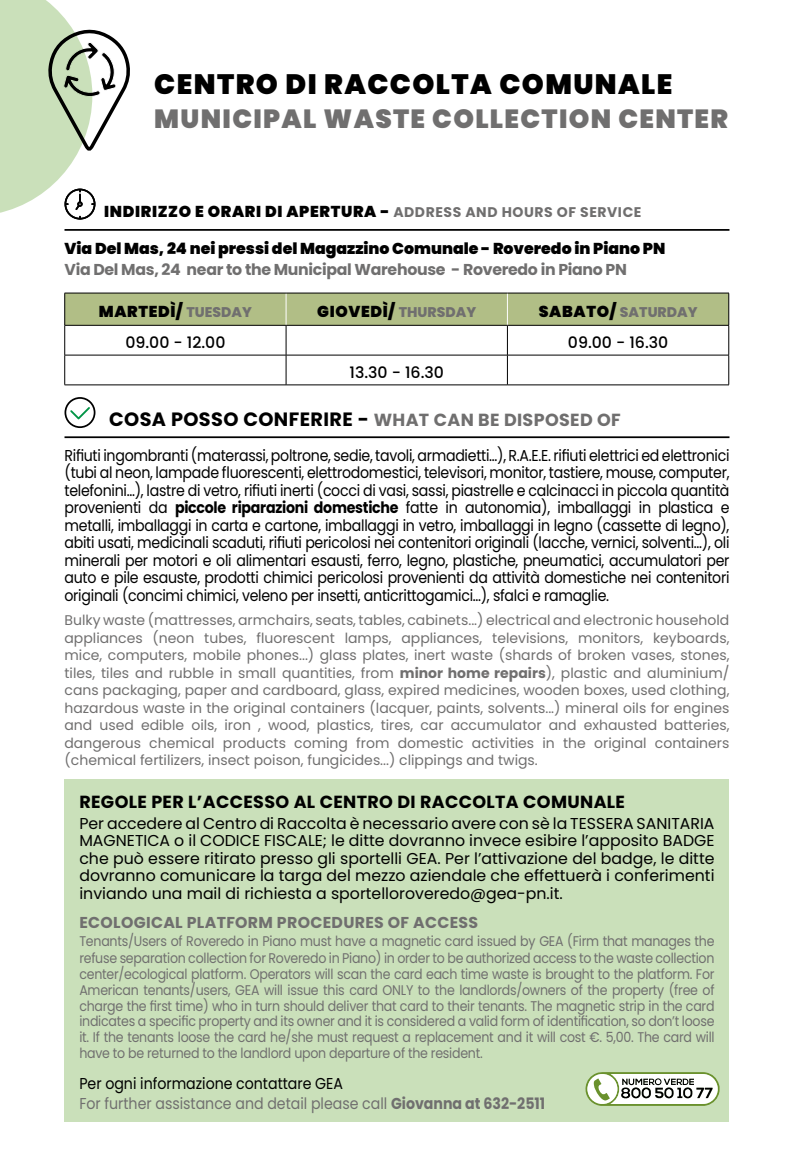
<style>
.page{position:relative;width:794px;height:1154px;background:#fff}
.page>*{position:absolute;margin:0;border:0;box-sizing:border-box;transform-origin:0 0}
.t1{font:900 28px "Poppins";letter-spacing:.05em;color:#000}
.t2{font:900 26.25px "Poppins";letter-spacing:.05em;color:#706f6f}
.t3{font:700 19.25px "Poppins";letter-spacing:.02em;color:#000}
.t4{font:700 17.5px "Poppins";letter-spacing:.02em;color:#000}
.t5{font:15.75px/17.5px "Poppins";letter-spacing:-.01em;color:#000;text-align:justify;scale:.9 1}
.t6{font:15.75px/17.5px "Poppins";letter-spacing:-.01em;color:#000;text-align:justify}
.t7{font:15.75px/19.2px "Poppins";color:#706f6f;scale:.9 1}
.t8{font:900 15.75px "Poppins";letter-spacing:.04em;color:#000}
.t9{font:900 15.75px "Poppins";color:#000}
.t10{font:700 15.75px "Poppins";letter-spacing:-.02em;color:#706f6f}
.t11{font:700 15.75px "Poppins";letter-spacing:.02em;color:#706f6f}
.t12{font:500 15.75px "Poppins";color:#000}
.t13{font:14px/17.5px "Poppins";letter-spacing:-.02em;color:#706f6f;text-align:justify}
.t14{font:14px/15.8px "Poppins";letter-spacing:-.02em;color:#706f6f;scale:.9 1}
.t15{font:800 14px "Poppins";color:#706f6f}
.s1{font-weight:700;font-size:14px;color:#706f6f}
.s2{font-weight:800;font-size:14px;color:#706f6f}
.s3{font-weight:900;font-size:15.75px;color:#000}
.s4{font-size:17.5px;color:#706f6f}
.s5{font-weight:700}
.s6{color:#000}
</style>
<div class="page">
<div style="left:65px;top:294px;width:663px;height:31px;background:#b1be86"></div>
<hr style="left:286px;top:325px;width:1px;height:30px;background:#000">
<hr style="left:507px;top:325px;width:1px;height:30px;background:#000">
<hr style="left:64px;top:355px;width:222px;height:1px;background:#000">
<hr style="left:286px;top:355px;width:221px;height:1px;background:#000">
<svg style="left:286px;top:355px;width:1px;height:29px"></svg>
<hr style="left:507px;top:355px;width:222px;height:1px;background:#000">
<svg style="left:507px;top:355px;width:1px;height:29px"></svg>
<hr style="left:64px;top:384px;width:222px;height:1px;background:#000">
<hr style="left:286px;top:384px;width:221px;height:1px;background:#000">
<hr style="left:507px;top:384px;width:222px;height:1px;background:#000">
<hr style="left:286px;top:293px;width:1px;height:32px;background:#fff">
<hr style="left:507px;top:293px;width:1px;height:32px;background:#fff">
<hr style="left:64px;top:325px;width:1px;height:30px;background:#000">
<svg style="left:64px;top:355px;width:1px;height:29px"></svg>
<hr style="left:64px;top:293px;width:1px;height:32px;background:#000">
<hr style="left:64px;top:293px;width:222px;height:1px;background:#000">
<hr style="left:286px;top:293px;width:221px;height:1px;background:#000">
<hr style="left:507px;top:293px;width:222px;height:1px;background:#000">
<hr style="left:64px;top:325px;width:222px;height:1px;background:#000">
<hr style="left:286px;top:325px;width:221px;height:1px;background:#000">
<hr style="left:507px;top:325px;width:222px;height:1px;background:#000">
<hr style="left:728px;top:293px;width:1px;height:32px;background:#000">
<hr style="left:728px;top:325px;width:1px;height:30px;background:#000">
<svg style="left:728px;top:355px;width:1px;height:29px"></svg>
<div style="left:64px;top:779px;width:665px;height:342px;background:#cae0ba"></div>
<svg style="left:585px;top:1072px;width:134px;height:33px;background:#c2c9b7"></svg>
<div style="left:64px;top:397px;width:31px;height:31px;border:2px solid #000;border-radius:50%"></div>
<svg style="left:70px;top:407px;width:20px;height:12px"></svg>
<hr style="left:64px;top:436px;width:665px;height:2px;background:#000">
<hr style="left:64px;top:229px;width:665px;height:2px;background:#000">
<div style="left:64px;top:189px;width:31px;height:30px;border:2px solid #000;border-radius:50%"></div>
<svg style="left:0;top:0;width:130px;height:218px"></svg>
<h1 class="t1" style="left:154px;top:68px;width:519px">CENTRO DI RACCOLTA COMUNALE</h1>
<h2 class="t2" style="left:154px;top:103px;width:575px">MUNICIPAL WASTE COLLECTION CENTER</h2>
<p class="t8" style="left:104px;top:202px;width:539px">INDIRIZZO E ORARI DI APERTURA - <span class="s1">ADDRESS AND HOURS OF SERVICE</span></p>
<p class="t9" style="left:64px;top:239px;width:602px">Via Del Mas, 24 nei pressi del Magazzino Comunale - Roveredo in Piano PN</p>
<p class="t10" style="left:64px;top:260px;width:564px">Via Del Mas, 24 near to the Municipal Warehouse - Roveredo in Piano PN</p>
<p class="t8" style="left:99px;top:303px;width:155px">MARTEDÌ/ <span class="s2">TUESDAY</span></p>
<p class="t8" style="left:317px;top:303px;width:160px">GIOVEDÌ/ <span class="s2">THURSDAY</span></p>
<p class="t15" style="left:539px;top:304px;width:160px"><span class="s3">SABATO/</span> SATURDAY</p>
<p class="t12" style="left:125px;top:334px;width:102px">09.00 - 12.00</p>
<p class="t12" style="left:568px;top:334px;width:102px">09.00 - 16.30</p>
<p class="t12" style="left:349px;top:363px;width:96px">13.30 - 16.30</p>
<p class="t3" style="left:109px;top:407px;width:513px">COSA POSSO CONFERIRE - <span class="s4">WHAT CAN BE DISPOSED OF</span></p>
<p class="t5" style="left:64px;top:446px;width:740px">Rifiuti ingombranti (materassi, poltrone, sedie, tavoli, armadietti…), R.A.E.E. rifiuti elettrici ed elettronici (tubi al neon, lampade fluorescenti, elettrodomestici, televisori, monitor, tastiere, mouse, computer, telefonini…), lastre di vetro, rifiuti inerti (cocci di vasi, sassi, piastrelle e calcinacci in piccola quantità provenienti da <span class="s5">piccole riparazioni domestiche</span> fatte in autonomia), imballaggi in plastica e metalli, imballaggi in carta e cartone, imballaggi in vetro, imballaggi in legno (cassette di legno), abiti usati, medicinali scaduti, rifiuti pericolosi nei contenitori originali (lacche, vernici, solventi…), oli minerali per motori e oli alimentari esausti, ferro, legno, plastiche, pneumatici, accumulatori per auto e pile esauste, prodotti chimici pericolosi provenienti da attività domestiche nei contenitori originali (concimi chimici, veleno per insetti, anticrittogamici…), sfalci e ramaglie.</p>
<p class="t13" style="left:64px;top:611px;width:666px">Bulky waste (mattresses, armchairs, seats, tables, cabinets...) electrical and electronic household appliances (neon tubes, fluorescent lamps, appliances, televisions, monitors, keyboards, mice, computers, mobile phones...) glass plates, inert waste (shards of broken vases, stones, tiles, tiles and rubble in small quantities, from <span class="s5">minor home repairs</span>), plastic and aluminium/ cans packaging, paper and cardboard, glass, expired medicines, wooden boxes, used clothing, hazardous waste in the original containers (lacquer, paints, solvents...) mineral oils for engines and used edible oils, iron , wood, plastics, tires, car accumulator and exhausted batteries, dangerous chemical products coming from domestic activities in the original containers (chemical fertilizers, insect poison, fungicides...) clippings and twigs.</p>
<p class="t4" style="left:79px;top:791px;width:547px">REGOLE PER L’ACCESSO AL CENTRO DI RACCOLTA COMUNALE</p>
<p class="t6" style="left:79px;top:814px;width:636px">Per accedere al Centro di Raccolta è necessario avere con sè la TESSERA SANITARIA MAGNETICA o il CODICE FISCALE; le ditte dovranno invece esibire l’apposito BADGE che può essere ritirato presso gli sportelli GEA. Per l’attivazione del badge, le ditte dovranno comunicare la targa del mezzo aziendale che effettuerà i conferimenti inviando una mail di richiesta a sportelloroveredo@gea-pn.it.</p>
<p class="t11" style="left:79px;top:913px;width:400px">ECOLOGICAL PLATFORM PROCEDURES OF ACCESS</p>
<p class="t14" style="left:79px;top:932px;width:707px;line-height:17.5px">Tenants/Users of Roveredo in Piano must have a magnetic card issued by GEA (Firm that manages the refuse separation collection for Roveredo in Piano) in order to be authorized access to the waste collection</p>
<p class="t14" style="left:79px;top:966px;width:707px;text-align:justify">center/ecological platform. Operators will scan the card each time waste is brought to the platform. For American tenants/users, GEA will issue this card ONLY to the landlords/owners of the property (free of charge the first time) who in turn should deliver that card to their tenants. The magnetic strip in the card indicates a specific property and its owner and it is considered a valid form of identification, so don’t loose it. If the tenants loose the card he/she must request a replacement and it will cost €. 5,00. The card will have to be returned to the landlord upon departure of the resident.</p>
<p class="t7" style="left:79px;top:1074px;width:519px"><span class="s6">Per ogni informazione contattare GEA<br></span>For further assistance and detail please call <span class="s5">Giovanna at 632-2511</span></p>
</div>
